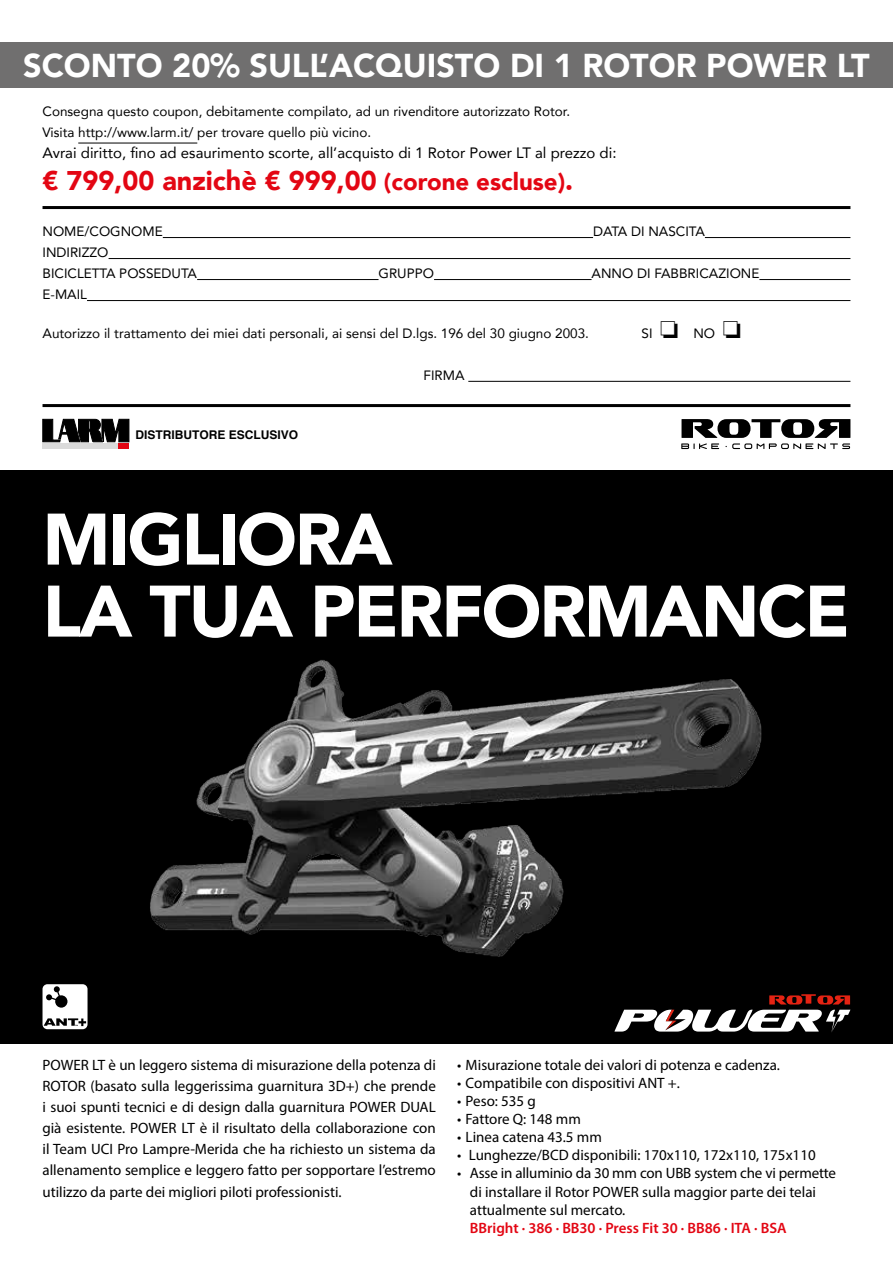
<style>
.page{position:relative;width:893px;height:1263px;background:#fff}
.page>*{position:absolute;margin:0;border:0;box-sizing:border-box;transform-origin:0 0}
.t1{font:900 72px/72px "Avenir";letter-spacing:-.03em;color:#fff}
.t2{font:900 33px "Avenir";color:#fff}
.t3{font:900 27px "Avenir";color:#e30613}
.t4{font:15px/21px "Myriad Pro";color:#000;text-align:justify}
.t5{font:15px "Avenir";color:#000}
.t6{font:600 15px "Myriad Pro";color:#e30613}
.t7{font:13.5px/21px "Avenir";color:#000}
.t8{font:700 12px "Helvetica";color:#000}
.s1{font-size:24px}
</style>
<div class="page">
<div style="left:0;top:470px;width:893px;height:574px;background:#000"></div>
<img style="left:150px;top:660px;width:612px;height:297px">
<div style="left:43px;top:984px;width:45px;height:45px;background:#fff;border-radius:5px"></div>
<svg style="left:44px;top:986px;width:42px;height:40px"></svg>
<svg style="left:43px;top:419px;width:86px;height:23px;background:#2f2f2f"></svg>
<div style="left:43px;top:444px;width:86px;height:5px;background:#dadada"></div>
<div style="left:119px;top:444px;width:10px;height:5px;background:#e30613"></div>
<div style="left:0;top:43px;width:893px;height:45px;background:#706f6f"></div>
<svg style="left:681px;top:419px;width:169px;height:30px"></svg>
<hr style="left:78px;top:143px;width:119px;height:1px;background:#000">
<hr style="left:163px;top:237px;width:430px;height:1px;background:#000">
<hr style="left:705px;top:237px;width:145px;height:1px;background:#000">
<hr style="left:109px;top:258px;width:741px;height:1px;background:#000">
<hr style="left:197px;top:279px;width:182px;height:1px;background:#000">
<hr style="left:434px;top:279px;width:158px;height:1px;background:#000">
<hr style="left:759px;top:279px;width:91px;height:1px;background:#000">
<hr style="left:87px;top:300px;width:763px;height:1px;background:#000">
<hr style="left:468px;top:381px;width:382px;height:1px;background:#000">
<hr style="left:43px;top:206px;width:807px;height:3px;background:#000">
<hr style="left:43px;top:404px;width:807px;height:3px;background:#000">
<svg style="left:769px;top:994px;width:81px;height:10px"></svg>
<svg style="left:614px;top:1010px;width:236px;height:22px"></svg>
<h2 class="t2" style="left:23px;top:37px;width:848px">SCONTO 20% SULL’ACQUISTO DI 1 ROTOR POWER LT</h2>
<p class="t7" style="left:43px;top:100px;width:529px">Consegna questo coupon, debitamente compilato, ad un rivenditore autorizzato Rotor.<br>Visita http://www.larm.it/ per trovare quello più vicino.</p>
<p class="t5" style="left:43px;top:141px;width:576px">Avrai diritto, fino ad esaurimento scorte, all’acquisto di 1 Rotor Power LT al prezzo di:</p>
<h3 class="t3" style="left:43px;top:158px;width:532px">€ 799,00 anzichè € 999,00 <span class="s1">(corone escluse)</span>.</h3>
<p class="t7" style="left:43px;top:220px;width:122px">NOME/COGNOME</p>
<p class="t7" style="left:593px;top:220px;width:113px">DATA DI NASCITA</p>
<p class="t7" style="left:43px;top:241px;width:156px">INDIRIZZO<br>BICICLETTA POSSEDUTA</p>
<p class="t7" style="left:379px;top:262px;width:57px">GRUPPO</p>
<p class="t7" style="left:592px;top:262px;width:169px">ANNO DI FABBRICAZIONE</p>
<p class="t7" style="left:43px;top:283px;width:46px">E-MAIL</p>
<p class="t7" style="left:43px;top:322px;width:548px">Autorizzo il trattamento dei miei dati personali, ai sensi del D.lgs. 196 del 30 giugno 2003.</p>
<p class="t7" style="left:642px;top:322px;width:101px">SI □ NO □</p>
<p class="t7" style="left:424px;top:364px;width:43px">FIRMA</p>
<p class="t8" style="left:136px;top:425px;width:164px">DISTRIBUTORE ESCLUSIVO</p>
<h1 class="t1" style="left:43px;top:502px;width:809px">MIGLIORA<br>LA TUA PERFORMANCE</h1>
<p class="t4" style="left:43px;top:1055px;width:395px">POWER LT è un leggero sistema di misurazione della potenza di ROTOR (basato sulla leggerissima guarnitura 3D+) che prende i suoi spunti tecnici e di design dalla guarnitura POWER DUAL già esistente. POWER LT è il risultato della collaborazione con il Team UCI Pro Lampre-Merida che ha richiesto un sistema da allenamento semplice e leggero fatto per sopportare l’estremo utilizzo da parte dei migliori piloti professionisti.</p>
<p class="t4" style="left:457px;top:1055px;width:324px">• Misurazione totale dei valori di potenza e cadenza.</p>
<p class="t4" style="left:457px;top:1073px;width:224px">• Compatibile con dispositivi ANT +.</p>
<p class="t4" style="left:457px;top:1091px;width:80px">• Peso: 535 g</p>
<p class="t4" style="left:457px;top:1109px;width:125px">• Fattore Q: 148 mm</p>
<p class="t4" style="left:457px;top:1127px;width:146px">• Linea catena 43.5 mm</p>
<p class="t4" style="left:457px;top:1145px;width:360px">• Lunghezze/BCD disponibili: 170x110, 172x110, 175x110</p>
<p class="t4" style="left:470px;top:1164px;width:368px;line-height:18px;text-align:left;text-indent:-13px">• Asse in alluminio da 30 mm con UBB system che vi permette di installare il Rotor POWER sulla maggior parte dei telai attualmente sul mercato.</p>
<p class="t6" style="left:470px;top:1219px;width:318px">BBright · 386 · BB30 · Press Fit 30 · BB86 · ITA · BSA</p>
</div>
